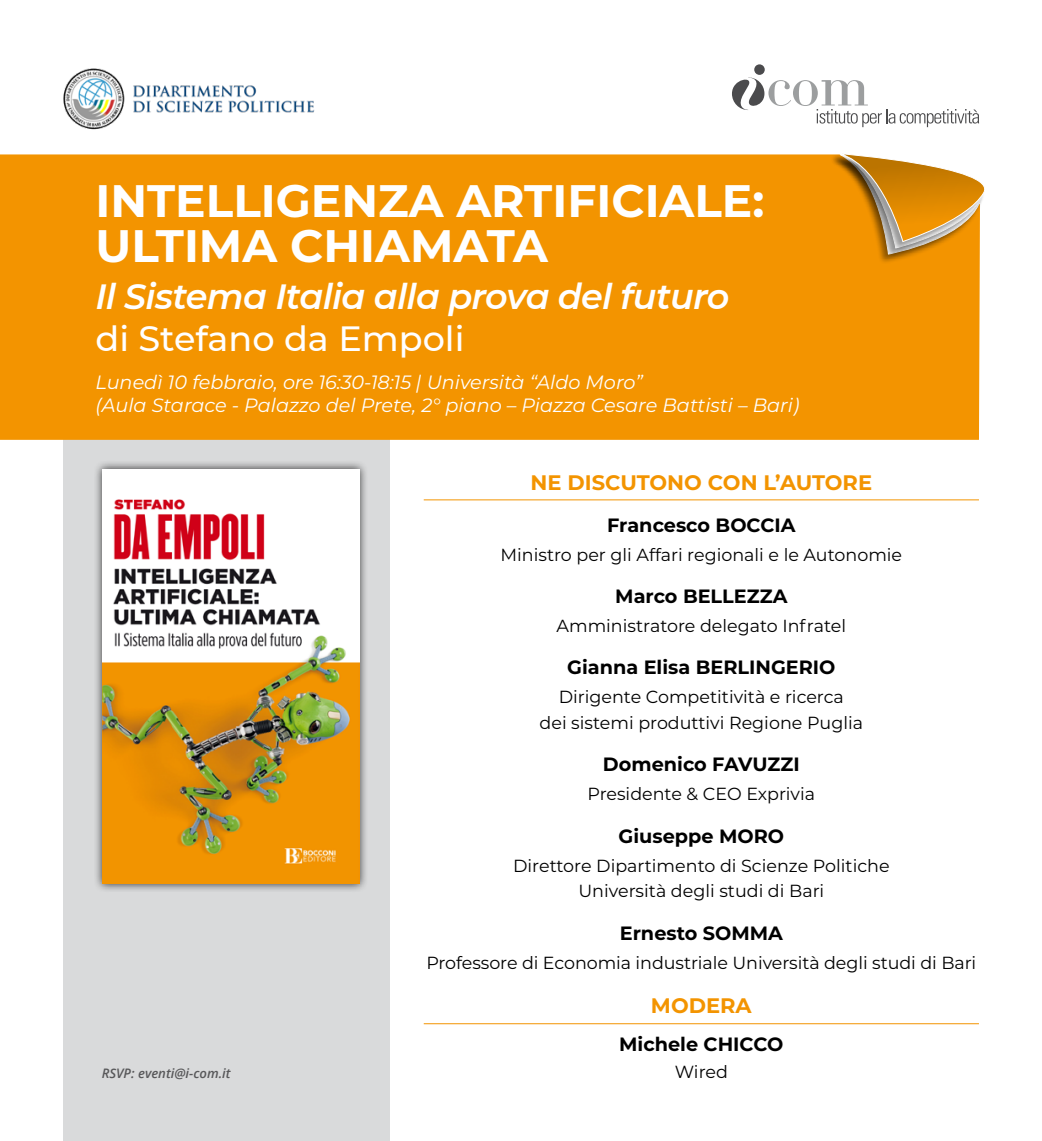
<style>
.page{position:relative;width:1042px;height:1141px;background:#fff}
.page>*{position:absolute;margin:0;border:0;box-sizing:border-box;transform-origin:0 0}
.t1{font:700 45.5px/45.5px "Montserrat";color:#fff}
.t2{font:italic 600 35px "Montserrat";letter-spacing:-.02em;color:#fff}
.t3{font:500 35px "Montserrat";color:#fff}
.t4{font:700 21px "Montserrat";color:#f39400}
.t5{font:italic 19.25px "Montserrat";color:#fff}
.t6{font:700 19.25px "Montserrat";color:#000}
.Nominativo{font:17.5px/25.6px "Montserrat";color:#000;text-align:center}
.t7{font:italic 600 13.12px "Open Sans";color:#58585a}
</style>
<div class="page">
<div style="left:63px;top:180px;width:326px;height:961px;background:#d9dadb"></div>
<div style="left:0;top:154px;width:980px;height:286px;background:#f39400"></div>
<div style="left:830px;top:154px;width:152px;height:110px;background:#000;opacity:.4"></div>
<div style="left:830px;top:154px;width:153px;height:104px;background:#000;opacity:.4"></div>
<div style="left:830px;top:153px;width:155px;height:99px;background:#000;opacity:.4"></div>
<svg style="left:839px;top:154px;width:146px;height:101px;background:#d89b3a"></svg>
<div style="left:93px;top:460px;width:275px;height:433px;background:#000;opacity:.75"></div>
<img style="left:102px;top:469px;width:257px;height:415px">
<hr style="left:424px;top:499px;width:555px;height:1px;background:#f39400">
<hr style="left:424px;top:1023px;width:555px;height:1px;background:#f39400">
<div style="left:754px;top:64px;width:11px;height:11px;background:#4b4b4d;border-radius:50%"></div>
<svg style="left:732px;top:77px;width:247px;height:50px"></svg>
<img style="left:63px;top:68px;width:252px;height:62px">
<p class="t1" style="left:95px;top:175px;width:670px">INTELLIGENZA ARTIFICIALE:<br>ULTIMA CHIAMATA</p>
<p class="t2" style="left:95px;top:272px;width:635px">Il Sistema Italia alla prova del futuro</p>
<p class="t3" style="left:95px;top:314px;width:370px">di Stefano da Empoli</p>
<p class="t5" style="left:95px;top:369px;width:549px">Lunedì 10 febbraio, ore 16:30-18:15 | Università “Aldo Moro”</p>
<p class="t5" style="left:95px;top:392px;width:705px">(Aula Starace - Palazzo del Prete, 2° piano – Piazza Cesare Battisti – Bari)</p>
<p class="t7" style="left:102px;top:1064px;width:130px">RSVP: eventi@i-com.it</p>
<p class="t4" style="left:530px;top:467px;width:343px">NE DISCUTONO CON L’AUTORE</p>
<p class="t6" style="left:607px;top:511px;width:190px">Francesco BOCCIA</p>
<p class="Nominativo" style="left:500px;top:541px;width:403px">Ministro per gli Affari regionali e le Autonomie</p>
<p class="t6" style="left:615px;top:582px;width:174px">Marco BELLEZZA</p>
<p class="Nominativo" style="left:556px;top:613px;width:291px">Amministratore delegato Infratel</p>
<p class="t6" style="left:567px;top:654px;width:270px">Gianna Elisa BERLINGERIO</p>
<p class="Nominativo" style="left:539px;top:684px;width:325px">Dirigente Competitività e ricerca<br>dei sistemi produttivi Regione Puglia</p>
<p class="t6" style="left:603px;top:751px;width:198px">Domenico FAVUZZI</p>
<p class="Nominativo" style="left:587px;top:781px;width:229px">Presidente &amp; CEO Exprivia</p>
<p class="t6" style="left:618px;top:822px;width:167px">Giuseppe MORO</p>
<p class="Nominativo" style="left:513px;top:852px;width:378px">Direttore Dipartimento di Scienze Politiche<br>Università degli studi di Bari</p>
<p class="t6" style="left:620px;top:919px;width:165px">Ernesto SOMMA</p>
<p class="Nominativo" style="left:426px;top:949px;width:551px">Professore di Economia industriale Università degli studi di Bari</p>
<p class="t4" style="left:651px;top:991px;width:102px">MODERA</p>
<p class="t6" style="left:619px;top:1030px;width:166px">Michele CHICCO</p>
<p class="Nominativo" style="left:675px;top:1058px;width:55px">Wired</p>
</div>
